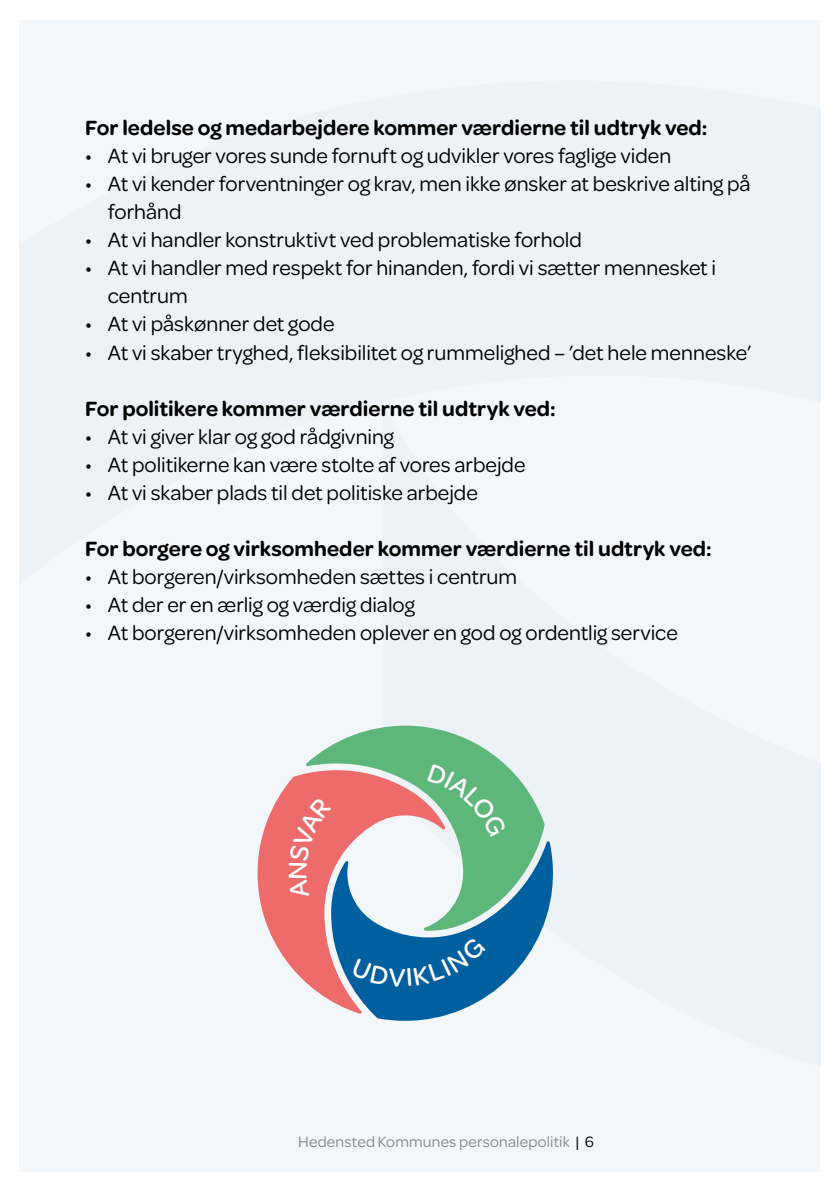
<style>
.page{position:relative;width:840px;height:1191px;background:#fff}
.page>*{position:absolute;margin:0;border:0;box-sizing:border-box;transform-origin:0 0}
.Brød_bullet{font:22px/28px "Omnes";color:#000}
.Mellemrubrik{font:600 22px "Omnes";letter-spacing:.005em;color:#000}
.t1{font:16px "Omnes";letter-spacing:.015em;color:#878787}
.s1{color:#000}
</style>
<div class="page">
<div style="left:20px;top:20px;width:799px;height:1145px;background:#f4f7f9"></div>
<svg style="left:257px;top:770px;width:31px;height:244px"></svg>
<svg style="left:305px;top:725px;width:239px;height:39px;background:#9dd1b0"></svg>
<svg style="left:288px;top:764px;width:264px;height:256px"></svg>
<p class="Mellemrubrik" style="left:85px;top:113px;width:623px">For ledelse og medarbejdere kommer værdierne til udtryk ved:</p>
<p class="Brød_bullet" style="left:85px;top:141px;width:587px">• At vi bruger vores sunde fornuft og udvikler vores faglige viden</p>
<p class="Brød_bullet" style="left:108px;top:169px;width:644px;text-indent:-23px">• At vi kender forventninger og krav, men ikke ønsker at beskrive alting på forhånd</p>
<p class="Brød_bullet" style="left:85px;top:225px;width:498px">• At vi handler konstruktivt ved problematiske forhold</p>
<p class="Brød_bullet" style="left:108px;top:253px;width:609px;text-indent:-23px">• At vi handler med respekt for hinanden, fordi vi sætter mennesket i centrum</p>
<p class="Brød_bullet" style="left:85px;top:309px;width:251px">• At vi påskønner det gode</p>
<p class="Brød_bullet" style="left:85px;top:337px;width:667px">• At vi skaber tryghed, fleksibilitet og rummelighed – ’det hele menneske’</p>
<p class="Mellemrubrik" style="left:85px;top:393px;width:472px">For politikere kommer værdierne til udtryk ved:</p>
<p class="Brød_bullet" style="left:85px;top:421px;width:310px">• At vi giver klar og god rådgivning</p>
<p class="Brød_bullet" style="left:85px;top:449px;width:442px">• At politikerne kan være stolte af vores arbejde</p>
<p class="Brød_bullet" style="left:85px;top:477px;width:394px">• At vi skaber plads til det politiske arbejde</p>
<p class="Mellemrubrik" style="left:85px;top:533px;width:627px">For borgere og virksomheder kommer værdierne til udtryk ved:</p>
<p class="Brød_bullet" style="left:85px;top:561px;width:433px">• At borgeren/virksomheden sættes i centrum</p>
<p class="Brød_bullet" style="left:85px;top:589px;width:331px">• At der er en ærlig og værdig dialog</p>
<p class="Brød_bullet" style="left:85px;top:617px;width:594px">• At borgeren/virksomheden oplever en god og ordentlig service</p>
<p class="t1" style="left:298px;top:1130px;width:297px">Hedensted Kommunes personalepolitik <span class="s1">| 6</span></p>
</div>
